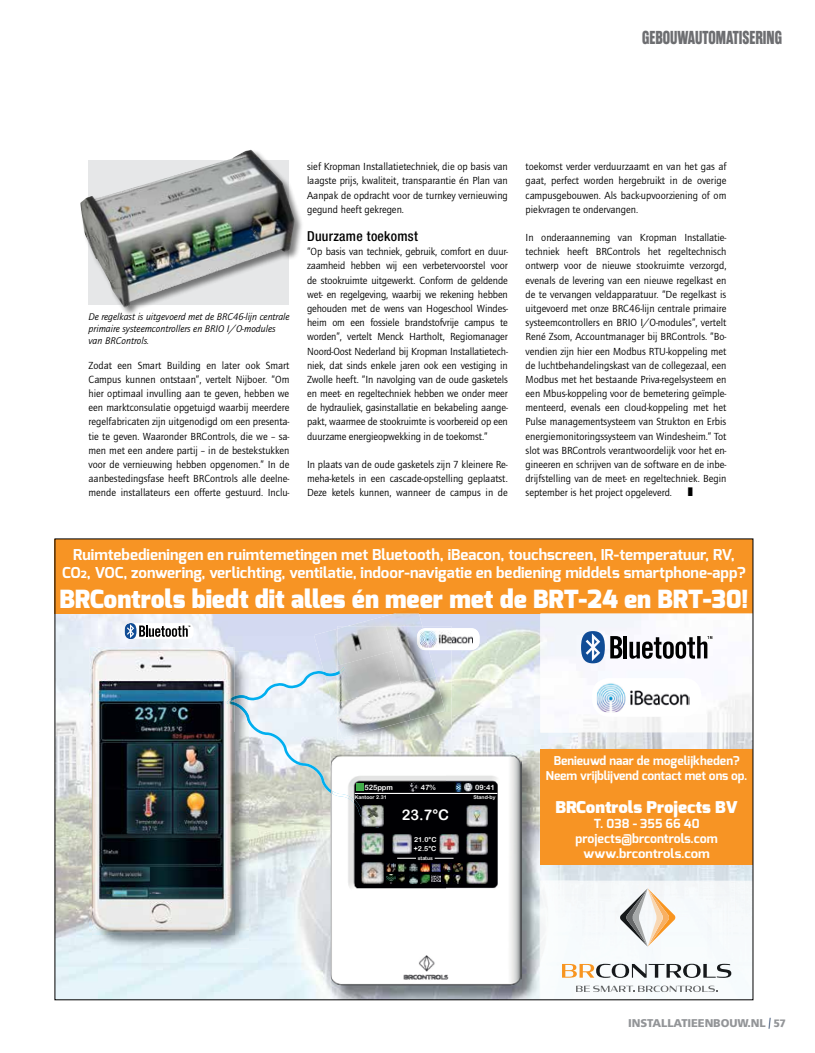
<style>
.page{position:relative;width:815px;height:1053px;background:#fff}
.page>*{position:absolute;margin:0;border:0;box-sizing:border-box;transform-origin:0 0}
.t1{font:900 25px "Exo";color:#fff}
.t2{font:700 18.75px "Rama Gothic E";color:#6d6e71;scale:.89 1}
.t3{font:900 16.25px "Exo";color:#fff;scale:1.06 1}
.t4{font:700 15px/18px "Exo";color:#fff;text-align:center}
.t5{font:14.62px "Arial Rounded MT Bold";color:#fff}
.t6{font:500 condensed 13.75px "Helvetica Neue LT Std";letter-spacing:.02em;color:#000}
.t7{font:700 12.5px/15px "Exo";color:#fff;text-align:center}
.t8{font:700 12.25px/14.6px "Exo";letter-spacing:-.01em;color:#fff;text-align:center}
.t9{font:900 11.25px "Frutiger LT Std";letter-spacing:-.01em;color:#939598}
.t10{font:10.62px/14.1px "Quay Sans ITC Std";color:#000;text-align:justify}
.t11{font:italic 10px/12px "Quay Sans ITC Std";color:#000}
.t12{font:7.38px "Arial Rounded MT Bold";color:#fff}
.t13{font:7px/8.6px "Arial Rounded MT Bold";color:#fff}
.t14{font:5.12px "Arial Rounded MT Bold";color:#fff}
.s1{font-family:"Quay Sans ITC Std";font-weight:400;font-size:11px;color:#132e57}
.s2{font-family:"Quay Sans ITC Std"}
</style>
<div class="page">
<img style="left:57px;top:613px;width:41px;height:385px">
<img style="left:98px;top:613px;width:442px;height:37px">
<img style="left:234px;top:650px;width:97px;height:218px">
<img style="left:448px;top:650px;width:130px;height:107px">
<img style="left:578px;top:732px;width:173px;height:148px">
<img style="left:379px;top:739px;width:69px;height:12px">
<img style="left:540px;top:864px;width:39px;height:16px">
<img style="left:230px;top:868px;width:103px;height:130px">
<div style="left:55px;top:539px;width:698px;height:74px;background:#f79424"></div>
<img style="left:540px;top:613px;width:211px;height:119px">
<img style="left:540px;top:880px;width:211px;height:113px">
<div style="left:540px;top:748px;width:213px;height:116px;background:#f79424"></div>
<img style="left:499px;top:757px;width:41px;height:241px">
<img style="left:333px;top:985px;width:166px;height:13px">
<img style="left:379px;top:751px;width:143px;height:6px">
<img style="left:331px;top:827px;width:2px;height:158px">
<img style="left:333px;top:757px;width:189px;height:228px">
<img style="left:362px;top:862px;width:21px;height:21px">
<img style="left:466px;top:862px;width:21px;height:21px">
<img style="left:362px;top:833px;width:21px;height:21px">
<img style="left:466px;top:833px;width:21px;height:21px">
<img style="left:379px;top:805px;width:4px;height:21px">
<img style="left:466px;top:805px;width:21px;height:21px">
<svg style="left:454px;top:782px;width:19px;height:9px"></svg>
<img style="left:392px;top:834px;width:19px;height:19px">
<img style="left:440px;top:834px;width:18px;height:19px">
<svg style="left:410px;top:782px;width:9px;height:9px"></svg>
<img style="left:387px;top:858px;width:76px;height:25px">
<hr style="left:355px;top:792px;width:142px;height:2px;background:#fff">
<svg style="left:562px;top:963px;width:169px;height:14px"></svg>
<svg style="left:620px;top:888px;width:56px;height:58px"></svg>
<svg style="left:576px;top:985px;width:141px;height:6px"></svg>
<div style="left:417px;top:628px;width:63px;height:22px;background:#fff;border-radius:9px"></div>
<img style="left:452px;top:636px;width:21px;height:8px">
<svg style="left:581px;top:631px;width:41px;height:32px"></svg>
<hr style="left:624px;top:636px;width:3px;height:22px;background:#000">
<svg style="left:629px;top:636px;width:83px;height:22px"></svg>
<div style="left:125px;top:623px;width:69px;height:16px;background:#fff;border-radius:6px"></div>
<svg style="left:125px;top:623px;width:65px;height:16px"></svg>
<div style="left:592px;top:678px;width:109px;height:38px;background:#fff;border-radius:18px"></div>
<img style="left:597px;top:682px;width:93px;height:30px">
<img style="left:210px;top:651px;width:39px;height:297px">
<img style="left:90px;top:647px;width:144px;height:41px">
<img style="left:90px;top:688px;width:3px;height:246px">
<img style="left:93px;top:651px;width:141px;height:283px">
<img style="left:379px;top:626px;width:73px;height:113px">
<img style="left:436px;top:628px;width:16px;height:22px">
<img style="left:347px;top:613px;width:75px;height:13px">
<img style="left:314px;top:628px;width:23px;height:39px">
<img style="left:337px;top:626px;width:48px;height:25px">
<img style="left:385px;top:626px;width:51px;height:50px">
<img style="left:337px;top:651px;width:64px;height:34px">
<img style="left:379px;top:685px;width:32px;height:53px">
<img style="left:401px;top:676px;width:44px;height:44px">
<svg style="left:226px;top:667px;width:153px;height:160px"></svg>
<img style="left:417px;top:628px;width:12px;height:22px">
<img style="left:420px;top:630px;width:8px;height:17px">
<div style="left:79px;top:149px;width:225px;height:167px;background:#000;opacity:.5"></div>
<img style="left:80px;top:150px;width:215px;height:158px">
<h2 class="t2" style="left:642px;top:27px;width:159px">GEBOUWAUTOMATISERING</h2>
<p class="t11" style="left:89px;top:310px;width:203px">De regelkast is uitgevoerd met de BRC46-lijn centrale primaire systeemcontrollers en BRIO I/O-modules van BRControls.</p>
<p class="t10" style="left:89px;top:358px;width:202px">Zodat een Smart Building en later ook Smart Campus kunnen ontstaan”, vertelt Nijboer. “Om hier optimaal invulling aan te geven, hebben we een marktconsulatie opgetuigd waarbij meerdere regelfabricaten zijn uitgenodigd om een presenta&shy;tie te geven. Waaronder BRControls, die we – sa&shy;men met een andere partij – in de bestekstukken voor de vernieuwing hebben opgenomen.” In de aanbestedingsfase heeft BRControls alle deelne&shy;mende installateurs een offerte gestuurd. Inclu-</p>
<p class="t10" style="left:307px;top:159px;width:202px">sief Kropman Installatietechniek, die op basis van laagste prijs, kwaliteit, transparantie én Plan van Aanpak de opdracht voor de turnkey vernieuwing gegund heeft gekregen.</p>
<p class="t6" style="left:307px;top:228px;width:112px">Duurzame toekomst</p>
<p class="t10" style="left:307px;top:245px;width:202px">“Op basis van techniek, gebruik, comfort en duur&shy;zaamheid hebben wij een verbetervoorstel voor de stookruimte uitgewerkt. Conform de geldende wet- en regelgeving, waarbij we rekening hebben gehouden met de wens van Hogeschool Windes&shy;heim om een fossiele brandstofvrije campus te worden”, vertelt Menck Hartholt, Regiomanager Noord-Oost Nederland bij Kropman Installatietech&shy;niek, dat sinds enkele jaren ook een vestiging in Zwolle heeft. “In navolging van de oude gasketels en meet- en regeltechniek hebben we onder meer de hydrauliek, gasinstallatie en bekabeling aange&shy;pakt, waarmee de stookruimte is voorbereid op een duurzame energieopwekking in de toekomst.”</p>
<p class="t10" style="left:307px;top:457px;width:202px">In plaats van de oude gasketels zijn 7 kleinere Re&shy;meha-ketels in een cascade-opstelling geplaatst.<br>Deze ketels kunnen, wanneer de campus in de</p>
<p class="t10" style="left:526px;top:159px;width:202px">toekomst verder verduurzaamt en van het gas af gaat, perfect worden hergebruikt in de overige campusgebouwen. Als back-upvoorziening of om piekvragen te ondervangen.</p>
<p class="t10" style="left:526px;top:230px;width:202px">In onderaanneming van Kropman Installatie&shy;techniek heeft BRControls het regeltechnisch ontwerp voor de nieuwe stookruimte verzorgd, evenals de levering van een nieuwe regelkast en de te vervangen veldapparatuur. “De regelkast is uitgevoerd met onze BRC46-lijn centrale primaire systeemcontrollers en BRIO I/O-modules”, vertelt René Zsom, Accountmanager bij BRControls. “Bo&shy;vendien zijn hier een Modbus RTU-koppeling met de luchtbehandelingskast van de collegezaal, een Modbus met het bestaande Priva-regelsysteem en een Mbus-koppeling voor de bemetering geïmple&shy;menteerd, evenals een cloud-koppeling met het Pulse managementsysteem van Strukton en Erbis energiemonitoringssysteem van Windesheim.” Tot slot was BRControls verantwoordelijk voor het en&shy;gineeren en schrijven van de software en de inbe&shy;drijfstelling van de meet- en regeltechniek. Begin september is het project opgeleverd.</p>
<h3 class="t4" style="left:62px;top:545px;width:685px">Ruimtebedieningen en ruimtemetingen met Bluetooth, iBeacon, touchscreen, IR-temperatuur, RV,<br>CO2, VOC, zonwering, verlichting, ventilatie, indoor-navigatie en bediening middels smartphone-app?</h3>
<h1 class="t1" style="left:59px;top:582px;width:691px">BRControls biedt dit alles én meer met de BRT-24 en BRT-30!</h1>
<p class="t12" style="left:364px;top:782px;width:30px">525ppm</p>
<p class="t12" style="left:421px;top:782px;width:16px">47%</p>
<h3 class="t5" style="left:402px;top:806px;width:49px">23.7°C</h3>
<p class="t13" style="left:414px;top:835px;width:24px">21.0°C +2.5°C</p>
<p class="t14" style="left:418px;top:854px;width:17px">status</p>
<p class="t12" style="left:475px;top:782px;width:21px">09:41</p>
<p class="t14" style="left:355px;top:794px;width:34px">Kantoor 2.31</p>
<p class="t14" style="left:473px;top:794px;width:24px">Stand-by</p>
<p class="t8" style="left:546px;top:753px;width:203px">Benieuwd naar de mogelijkheden?<br>Neem vrijblijvend contact met ons op.</p>
<h3 class="t3" style="left:555px;top:796px;width:174px">BRControls Projects BV</h3>
<p class="t7" style="left:576px;top:815px;width:144px">T. 038 - 355 66 40 projects@brcontrols.com www.brcontrols.com</p>
<p class="t9" style="left:628px;top:1016px;width:159px">INSTALLATIEENBOUW.NL <span class="s1">|</span> <span class="s2">57</span></p>
</div>
